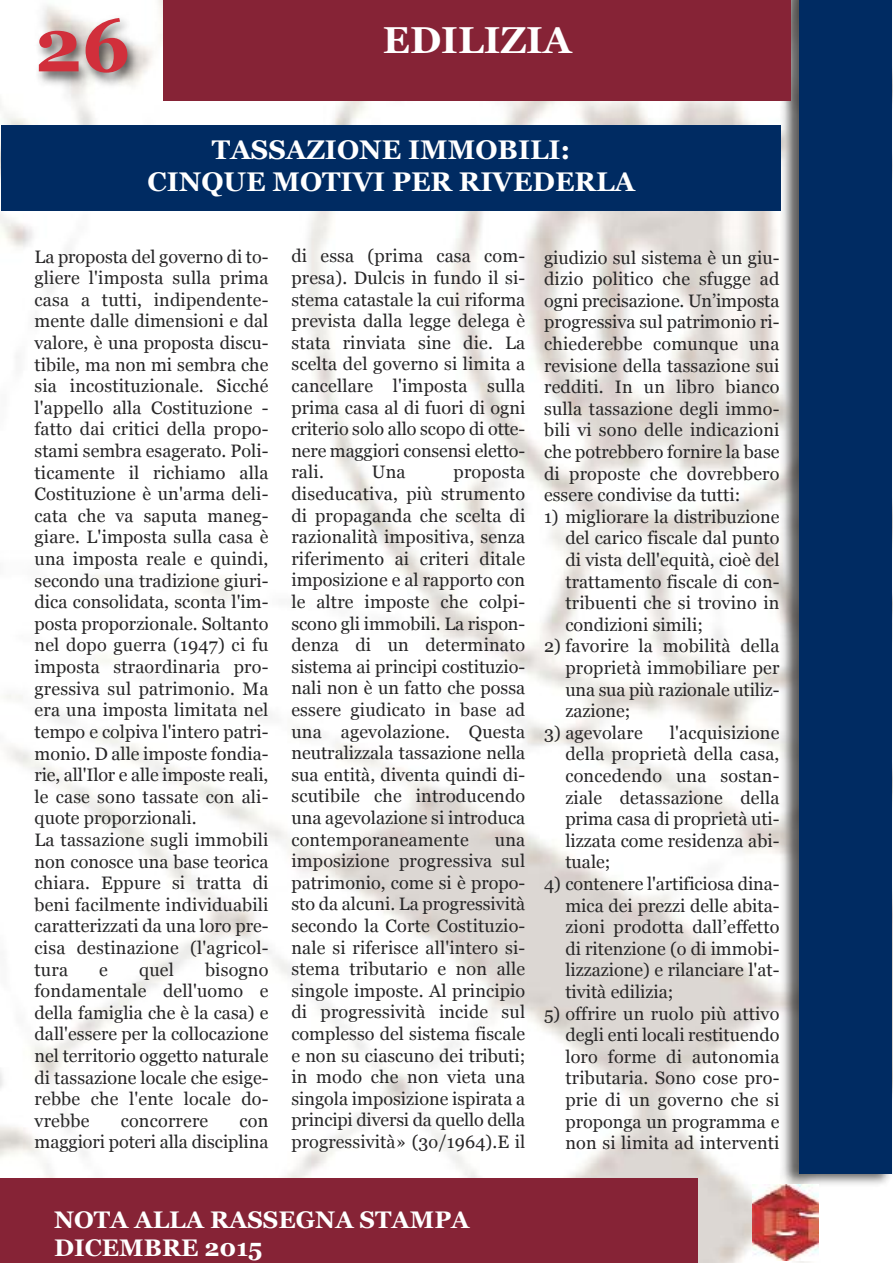
<style>
.page{position:relative;width:893px;height:1263px;background:#fff}
.page>*{position:absolute;margin:0;border:0;box-sizing:border-box;transform-origin:0 0}
.t1{font:700 75px "Georgia";color:#d12f3b}
.t2{font:700 37.5px "Georgia";color:#fff}
.t3{font:700 27px/32.4px "Georgia";color:#fff;text-align:center}
.t4{font:700 24px/28.8px "Georgia";color:#fff}
.t5{font:18px/21.6px "Georgia";color:#272627;text-align:justify}
</style>
<div class="page">
<img style="left:0;top:100px;width:819px;height:1163px">
<img style="left:0;top:0;width:189px;height:120px">
<div style="left:0;top:1178px;width:697px;height:85px;background:#862336"></div>
<img style="left:777px;top:0;width:116px;height:1189px">
<div style="left:799px;top:0;width:93px;height:1173px;background:#002b62"></div>
<div style="left:164px;top:0;width:627px;height:100px;background:#862336"></div>
<div style="left:2px;top:125px;width:779px;height:85px;background:#002b62"></div>
<img style="left:752px;top:1184px;width:66px;height:77px">
<h1 class="t1" style="left:35px;top:3px;width:97px">26</h1>
<h2 class="t2" style="left:383px;top:18px;width:190px">EDILIZIA</h2>
<h3 class="t3" style="left:147px;top:133px;width:489px">TASSAZIONE IMMOBILI:<br>CINQUE MOTIVI PER RIVEDERLA</h3>
<p class="t5" style="left:35px;top:246px;width:235px;text-align:left">La proposta del governo di to&shy;gliere l'imposta sulla prima casa a tutti, indipendente&shy;mente dalle dimensioni e dal valore, è una proposta discu&shy;tibile, ma non mi sembra che sia incostituzionale. Sicché l'appello alla Costituzione - fatto dai critici della propo&shy;stami sembra esagerato. Poli&shy;ticamente il richiamo alla<br>Costituzione è un'arma deli&shy;cata che va saputa maneg&shy;giare. L'imposta sulla casa è una imposta reale e quindi, secondo una tradizione giuri&shy;dica consolidata, sconta l'im&shy;posta proporzionale. Soltanto nel dopo guerra (1947) ci fu imposta straordinaria pro&shy;gressiva sul patrimonio. Ma era una imposta limitata nel tempo e colpiva l'intero patri&shy;monio. D alle imposte fondia&shy;rie, all'Ilor e alle imposte reali, le case sono tassate con ali&shy;quote proporzionali.<br>La tassazione sugli immobili non conosce una base teorica chiara. Eppure si tratta di beni facilmente individuabili caratterizzati da una loro pre&shy;cisa destinazione (l'agricol&shy;tura</p>
<p class="t5" style="left:35px;top:958px;width:235px;text-indent:170px">bisogno fondamentale dell'uomo e della famiglia che è la casa) e dall'essere per la collocazione nel territorio oggetto naturale di tassazione locale che esige&shy;rebbe che l'ente locale do&shy;vrebbe</p>
<p class="t5" style="left:99px;top:958px;width:10px">e</p>
<p class="t5" style="left:139px;top:958px;width:36px">quel</p>
<p class="t5" style="left:35px;top:1110px;width:235px;text-align:right">con<br>maggiori poteri alla disciplina</p>
<p class="t5" style="left:121px;top:1110px;width:89px">concorrere</p>
<p class="t5" style="left:291px;top:245px;width:235px">di essa (prima casa com&shy;presa). Dulcis in fundo il si&shy;stema catastale la cui riforma prevista dalla legge delega è stata rinviata sine die. La scelta del governo si limita a cancellare l'imposta sulla prima casa al di fuori di ogni criterio solo allo scopo di otte&shy;nere maggiori consensi eletto&shy;rali.</p>
<p class="t5" style="left:372px;top:461px;width:35px">Una</p>
<p class="t5" style="left:291px;top:461px;width:235px;text-indent:162px">proposta diseducativa, più strumento di propaganda che scelta di razionalità impositiva, senza riferimento ai criteri ditale imposizione e al rapporto con le altre imposte che colpi&shy;scono gli immobili. La rispon&shy;denza di un determinato sistema ai principi costituzio&shy;nali non è un fatto che possa essere giudicato in base ad una agevolazione. Questa neutralizzala tassazione nella sua entità, diventa quindi di&shy;scutibile che introducendo una agevolazione si introduca contemporaneamente</p>
<p class="t5" style="left:291px;top:828px;width:235px;text-indent:203px">una imposizione progressiva sul patrimonio, come si è propo&shy;sto da alcuni. La progressività secondo la Corte Costituzio&shy;nale si riferisce all'intero si&shy;stema tributario e non alle singole imposte. Al principio di progressività incide sul complesso del sistema fiscale e non su ciascuno dei tributi; in modo che non vieta una singola imposizione ispirata a principi diversi da quello della progressività» (3o/1964).E il</p>
<p class="t5" style="left:544px;top:246px;width:237px">giudizio sul sistema è un giu&shy;dizio politico che sfugge ad ogni precisazione. Un’imposta progressiva sul patrimonio ri&shy;chiederebbe comunque una revisione della tassazione sui redditi. In un libro bianco sulla tassazione degli immo&shy;bili vi sono delle indicazioni che potrebbero fornire la base di proposte che dovrebbero essere condivise da tutti:</p>
<p class="t5" style="left:565px;top:506px;width:216px;text-indent:-21px">1) migliorare la distribuzione del carico fiscale dal punto di vista dell'equità, cioè del trattamento fiscale di con&shy;tribuenti che si trovino in condizioni simili;</p>
<p class="t5" style="left:565px;top:635px;width:216px;text-indent:-21px">2) favorire la mobilità della proprietà immobiliare per una sua più razionale utiliz&shy;zazione;</p>
<p class="t5" style="left:544px;top:722px;width:100px">3) agevolare</p>
<p class="t5" style="left:565px;top:722px;width:216px;text-indent:104px">l'acquisizione della proprietà della casa, concedendo una sostan&shy;ziale detassazione della prima casa di proprietà uti&shy;lizzata come residenza abi&shy;tuale;</p>
<p class="t5" style="left:565px;top:873px;width:216px;text-indent:-21px">4) contenere l'artificiosa dina&shy;mica dei prezzi delle abita&shy;zioni prodotta dall’effetto di ritenzione (o di immobi&shy;lizzazione) e rilanciare l'at&shy;tività edilizia;</p>
<p class="t5" style="left:565px;top:1002px;width:216px;text-indent:-21px">5) offrire un ruolo più attivo degli enti locali restituendo loro forme di autonomia tributaria. Sono cose pro&shy;prie di un governo che si proponga un programma e non si limita ad interventi</p>
<h3 class="t4" style="left:54px;top:1205px;width:417px">NOTA ALLA RASSEGNA STAMPA<br>DICEMBRE 2015</h3>
</div>
